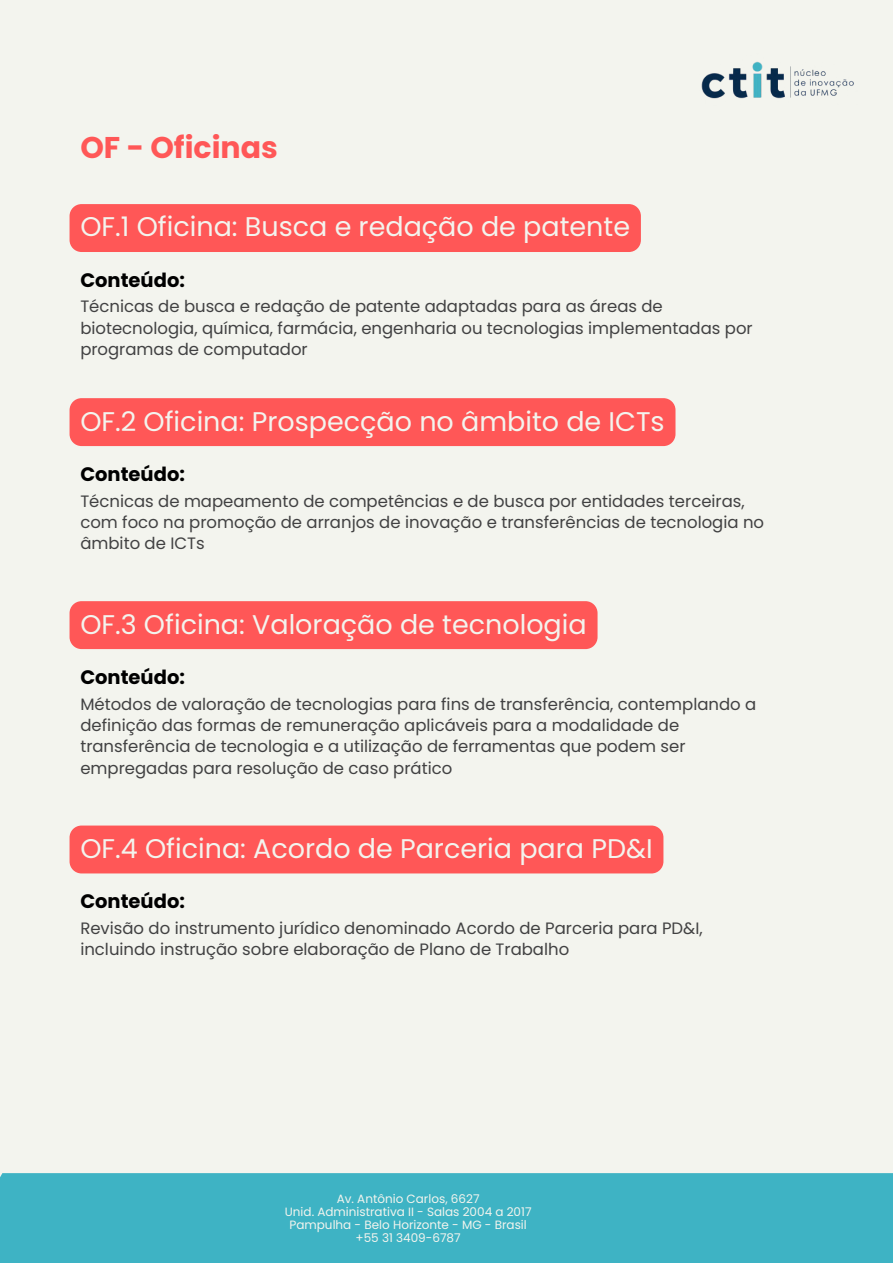
<style>
.page{position:relative;width:893px;height:1264px;background:#fff}
.page>*{position:absolute;margin:0;border:0;box-sizing:border-box;transform-origin:0 0}
.t1{font:700 30px "Poppins";color:#ff5757}
.t2{font:27px "Poppins";color:#f3f4ee}
.t3{font:700 19.5px "Poppins";color:#000}
.t4{font:16.5px/21.3px "Poppins";color:#414142}
.t5{font:12px "Poppins";color:#f3f4ee}
</style>
<div class="page">
<div style="left:0;top:0;width:892px;height:1262px;background:#f3f4ee"></div>
<div style="left:0;top:1173px;width:892px;height:89px;background:#3eb3c4"></div>
<div style="left:70px;top:204px;width:571px;height:48px;background:#ff5757;border-radius:12px"></div>
<img style="left:701px;top:61px;width:153px;height:38px">
<div style="left:70px;top:398px;width:605px;height:48px;background:#ff5757;border-radius:12px"></div>
<div style="left:70px;top:601px;width:527px;height:48px;background:#ff5757;border-radius:12px"></div>
<div style="left:70px;top:825px;width:593px;height:48px;background:#ff5757;border-radius:12px"></div>
<p class="t1" style="left:80px;top:127px;width:199px">OF - Oficinas</p>
<p class="t2" style="left:80px;top:208px;width:551px">OF.1 Oficina: Busca e redação de patente</p>
<p class="t3" style="left:80px;top:266px;width:106px">Conteúdo:</p>
<p class="t4" style="left:80px;top:296px;width:673px">Técnicas de busca e redação de patente adaptadas para as áreas de biotecnologia, química, farmácia, engenharia ou tecnologias implementadas por programas de computador</p>
<p class="t2" style="left:80px;top:402px;width:586px">OF.2 Oficina: Prospecção no âmbito de ICTs</p>
<p class="t3" style="left:80px;top:460px;width:106px">Conteúdo:</p>
<p class="t4" style="left:80px;top:490px;width:685px">Técnicas de mapeamento de competências e de busca por entidades terceiras, com foco na promoção de arranjos de inovação e transferências de tecnologia no âmbito de ICTs</p>
<p class="t2" style="left:80px;top:605px;width:508px">OF.3 Oficina: Valoração de tecnologia</p>
<p class="t3" style="left:80px;top:663px;width:106px">Conteúdo:</p>
<p class="t4" style="left:80px;top:693px;width:677px">Métodos de valoração de tecnologias para fins de transferência, contemplando a definição das formas de remuneração aplicáveis para a modalidade de transferência de tecnologia e a utilização de ferramentas que podem ser empregadas para resolução de caso prático</p>
<p class="t2" style="left:80px;top:829px;width:573px">OF.4 Oficina: Acordo de Parceria para PD&amp;I</p>
<p class="t3" style="left:80px;top:887px;width:106px">Conteúdo:</p>
<p class="t4" style="left:80px;top:917px;width:624px">Revisão do instrumento jurídico denominado Acordo de Parceria para PD&amp;I, incluindo instrução sobre elaboração de Plano de Trabalho</p>
<p class="t5" style="left:337px;top:1190px;width:144px">Av. Antônio Carlos, 6627</p>
<p class="t5" style="left:285px;top:1203px;width:248px">Unid. Administrativa II - Salas 2004 a 2017</p>
<p class="t5" style="left:289px;top:1216px;width:239px">Pampulha - Belo Horizonte - MG - Brasil</p>
<p class="t5" style="left:355px;top:1229px;width:107px">+55 31 3409-6787</p>
</div>
